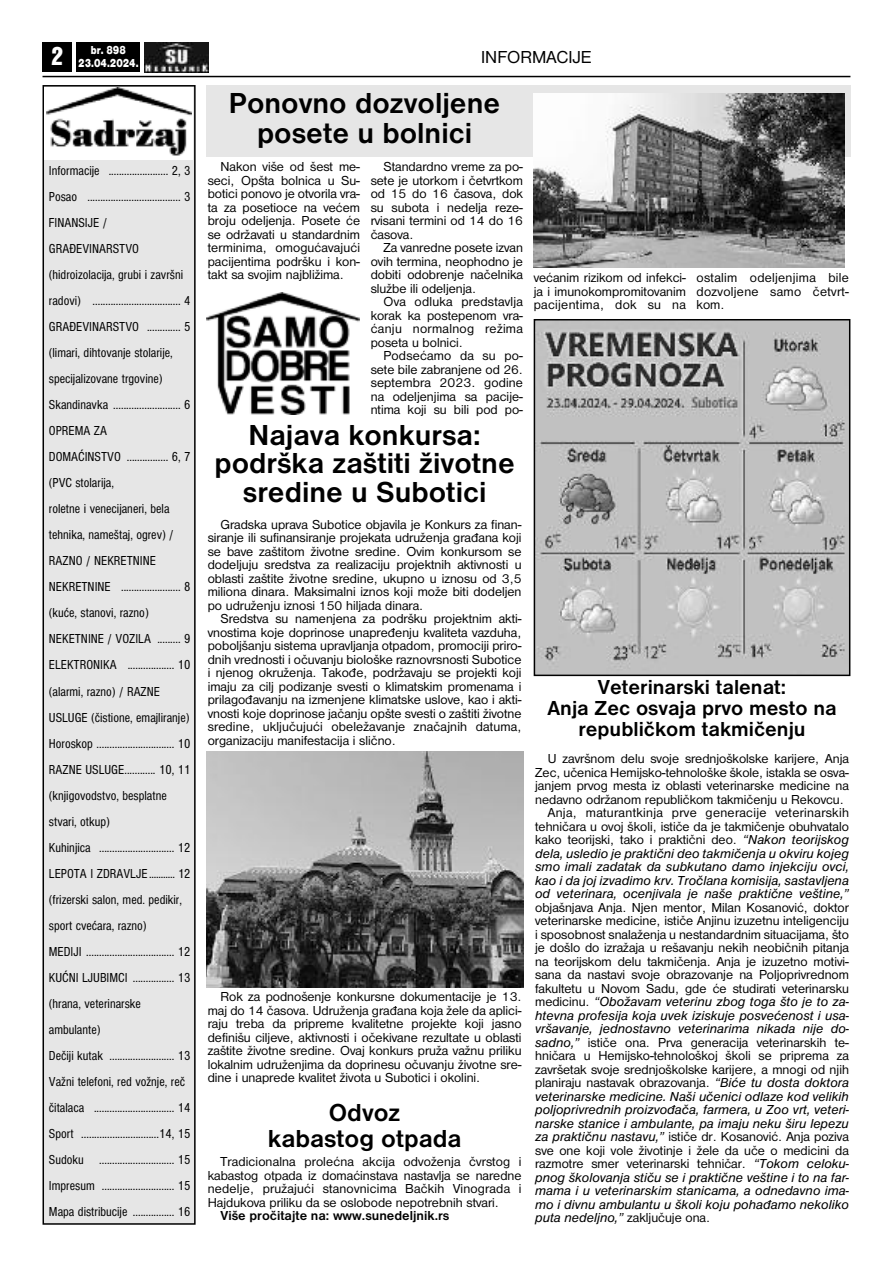
<style>
.page{position:relative;width:893px;height:1263px;background:#fff}
.page>*{position:absolute;margin:0;border:0;box-sizing:border-box;transform-origin:0 0}
.t1{font:700 30px/28.5px "Nimbus San DEE";color:#000;text-align:center}
.t2{font:27px "Nimbus San DEE Blac Cond";color:#fff}
.t3{font:700 25.5px/25.5px "Nimbus San DEE";color:#000;text-align:center}
.t4{font:700 21px/21px "Nimbus San DEE";color:#000;text-align:center}
.t5{font:18px "Nimbus San DEE";color:#000}
.t6{font:13.5px/13.5px "Nimbus San DEE";color:#000;text-align:justify}
.t7{font:condensed 13.5px/26px "Nimbus San DEE";color:#000}
.t8{font:italic 13.5px "Nimbus San DEE";color:#000}
.t9{font:13.5px "Nimbus San DEE";letter-spacing:.025em;color:#000}
.t10{font:700 13.5px "Nimbus San DEE";color:#000}
.t11{font:12px/13.5px "Nimbus San DEE Blac";color:#fff;text-align:center;scale:.8 1}
.s1{font-style:italic}
</style>
<div class="page">
<div style="left:43px;top:86px;width:152px;height:1138px;background:#e6e6e6"></div>
<div style="left:43px;top:85px;width:153px;height:1140px;border:2px solid #000"></div>
<hr style="left:43px;top:76px;width:807px;height:1px;background:#000">
<div style="left:43px;top:43px;width:29px;height:29px;background:#000"></div>
<div style="left:77px;top:43px;width:63px;height:29px;background:#000"></div>
<img style="left:145px;top:43px;width:63px;height:29px">
<img style="left:206px;top:293px;width:153px;height:122px">
<img style="left:537px;top:322px;width:310px;height:351px">
<div style="left:534px;top:319px;width:316px;height:357px;border:2px solid #000"></div>
<div style="left:45px;top:87px;width:148px;height:72px;background:#fff"></div>
<img style="left:46px;top:87px;width:145px;height:69px">
<div style="left:206px;top:85px;width:644px;height:71px;background:#e6e6e6"></div>
<img style="left:534px;top:94px;width:311px;height:173px">
<img style="left:206px;top:751px;width:317px;height:236px">
<h2 class="t2" style="left:52px;top:40px;width:13px">2</h2>
<p class="t11" style="left:78px;top:43px;width:77px">br. 898<br>23.04.2024.</p>
<h3 class="t5" style="left:481px;top:47px;width:112px">INFORMACIJE</h3>
<p class="t7" style="left:49px;top:158px;width:143px">Informacije ....................... 2, 3<br>Posao .................................... 3<br>FINANSIJE /<br>GRAĐEVINARSTVO (hidroizolacija, grubi i završni radovi) .................................. 4<br>GRAĐEVINARSTVO ............. 5 (limari, dihtovanje stolarije, specijalizovane trgovine)<br>Skandinavka .......................... 6<br>OPREMA ZA<br>DOMAĆINSTVO ................ 6, 7 (PVC stolarija,<br>roletne i venecijaneri, bela tehnika, nameštaj, ogrev) /<br>RAZNO / NEKRETNINE<br>NEKRETNINE ....................... 8 (kuće, stanovi, razno)<br>NEKETNINE / VOZILA ......... 9<br>ELEKTRONIKA .................. 10 (alarmi, razno) / RAZNE<br>USLUGE (čistione, emajliranje)<br>Horoskop .............................. 10<br>RAZNE USLUGE............ 10, 11 (knjigovodstvo, besplatne stvari, otkup)<br>Kuhinjica ............................. 12<br>LEPOTA I ZDRAVLJE ........... 12 (frizerski salon, med. pedikir, sport cvećara, razno)<br>MEDIJI .................................. 12<br>KUĆNI LJUBIMCI ................ 13 (hrana, veterinarske ambulante)<br>Dečiji kutak ......................... 13<br>Važni telefoni, red vožnje, reč čitalaca ............................... 14<br>Sport ..............................14, 15<br>Sudoku ............................. 15<br>Impresum ............................ 15<br>Mapa distribucije ................ 16</p>
<h1 class="t1" style="left:229px;top:88px;width:273px;line-height:30px">Ponovno dozvoljene posete u bolnici</h1>
<p class="t6" style="left:208px;top:160px;width:154px;text-indent:13px">Nakon više od šest me&shy;seci, Opšta bolnica u Su&shy;botici ponovo je otvorila vra&shy;ta za posetioce na većem broju odeljenja. Posete će se održavati u standardnim terminima, omogućavajući pacijentima podršku i kon&shy;takt sa svojim najbližima.</p>
<p class="t6" style="left:371px;top:160px;width:154px;text-indent:13px">Standardno vreme za po&shy;sete je utorkom i četvrtkom od 15 do 16 časova, dok su subota i nedelja reze&shy;rvisani termini od 14 do 16 časova.</p>
<p class="t6" style="left:371px;top:241px;width:154px;text-indent:13px">Za vanredne posete izvan ovih termina, neophodno je dobiti odobrenje načelnika službe ili odeljenja.</p>
<p class="t6" style="left:371px;top:295px;width:154px;text-indent:13px">Ova odluka predstavlja korak ka postepenom vra&shy;ćanju normalnog režima poseta u bolnici.</p>
<p class="t6" style="left:371px;top:349px;width:154px;text-indent:13px">Podsećamo da su po&shy;sete bile zabranjene od 26. septembra 2023. godine na odeljenjima sa pacije&shy;ntima koji su bili pod po-</p>
<h1 class="t1" style="left:214px;top:420px;width:302px">Najava konkursa: podrška zaštiti životne sredine u Subotici</h1>
<p class="t6" style="left:208px;top:517px;width:315px;text-indent:13px">Gradska uprava Subotice objavila je Konkurs za finan&shy;siranje ili sufinansiranje projekata udruženja građana koji se bave zaštitom životne sredine. Ovim konkursom se dodeljuju sredstva za realizaciju projektnih aktivnosti u oblasti zaštite životne sredine, ukupno u iznosu od 3,5 miliona dinara. Maksimalni iznos koji može biti dodeljen po udruženju iznosi 150 hiljada dinara.</p>
<p class="t6" style="left:208px;top:612px;width:315px;text-indent:13px">Sredstva su namenjena za podršku projektnim akti&shy;vnostima koje doprinose unapređenju kvaliteta vazduha, poboljšanju sistema upravljanja otpadom, promociji priro&shy;dnih vrednosti i očuvanju biološke raznovrsnosti Subotice i njenog okruženja. Takođe, podržavaju se projekti koji imaju za cilj podizanje svesti o klimatskim promenama i prilagođavanju na izmenjene klimatske uslove, kao i akti&shy;vnosti koje doprinose jačanju opšte svesti o zaštiti životne sredine, uključujući obeležavanje značajnih datuma, organizaciju manifestacija i slično.</p>
<p class="t6" style="left:208px;top:990px;width:315px;text-indent:13px">Rok za podnošenje konkursne dokumentacije je 13. maj do 14 časova. Udruženja građana koja žele da aplici&shy;raju treba da pripreme kvalitetne projekte koji jasno definišu ciljeve, aktivnosti i očekivane rezultate u oblasti zaštite životne sredine. Ovaj konkurs pruža važnu priliku lokalnim udruženjima da doprinesu očuvanju životne sre&shy;dine i unaprede kvalitet života u Subotici i okolini.</p>
<h3 class="t3" style="left:268px;top:1100px;width:195px">Odvoz<br>kabastog otpada</h3>
<p class="t6" style="left:208px;top:1155px;width:315px;text-indent:13px">Tradicionalna prolećna akcija odvoženja čvrstog i kabastog otpada iz domaćinstava nastavlja se naredne nedelje, pružajući stanovnicima Bačkih Vinograda i Hajdukova priliku da se oslobode nepotrebnih stvari.</p>
<p class="t10" style="left:220px;top:1208px;width:230px">Više pročitajte na: www.sunedeljnik.rs</p>
<p class="t6" style="left:534px;top:271px;width:154px">većanim rizikom od infekci&shy;ja i imunokompromitovanim pacijentima, dok su na</p>
<p class="t6" style="left:697px;top:271px;width:154px">ostalim odeljenjima bile dozvoljene samo četvrt&shy;kom.</p>
<h3 class="t4" style="left:547px;top:676px;width:291px">Veterinarski talenat:<br>Anja Zec osvaja prvo mesto na republičkom takmičenju</h3>
<p class="t6" style="left:548px;top:752px;width:303px">U završnom delu svoje srednjoškolske karijere, Anja</p>
<p class="t6" style="left:535px;top:765px;width:315px">Zec, učenica Hemijsko-tehnološke škole, istakla se osva-</p>
<p class="t6" style="left:535px;top:779px;width:315px">janjem prvog mesta iz oblasti veterinarske medicine na</p>
<p class="t6" style="left:535px;top:792px;width:310px">nedavno održanom republičkom takmičenju u Rekovcu.</p>
<p class="t9" style="left:548px;top:805px;width:303px">Anja, maturantkinja prve generacije veterinarskih</p>
<p class="t6" style="left:535px;top:819px;width:315px">tehničara u ovoj školi, ističe da je takmičenje obuhvatalo</p>
<p class="t6" style="left:535px;top:833px;width:315px">kako teorijski, tako i praktični deo. <span class="s1">“Nakon teorijskog</span></p>
<p class="t8" style="left:535px;top:845px;width:315px">dela, usledio je praktični deo takmičenja u okviru kojeg</p>
<p class="t8" style="left:535px;top:859px;width:315px">smo imali zadatak da subkutano damo injekciju ovci,</p>
<p class="t8" style="left:535px;top:872px;width:315px">kao i da joj izvadimo krv. Tročlana komisija, sastavljena</p>
<p class="t8" style="left:535px;top:886px;width:315px">od veterinara, ocenjivala je naše praktične veštine,”</p>
<p class="t6" style="left:535px;top:900px;width:315px">objašnjava Anja. Njen mentor, Milan Kosanović, doktor veterinarske medicine, ističe Anjinu izuzetnu inteligenciju i sposobnost snalaženja u nestandardnim situacijama, što je došlo do izražaja u rešavanju nekih neobičnih pitanja na teorijskom delu takmičenja. Anja je izuzetno motivi&shy;sana da nastavi svoje obrazovanje na Poljoprivrednom fakultetu u Novom Sadu, gde će studirati veterinarsku medicinu. <span class="s1">“Obožavam veterinu zbog toga što je to za&shy;htevna profesija koja uvek iziskuje posvećenost i usa&shy;vršavanje, jednostavno veterinarima nikada nije do&shy;sadno,”</span> ističe ona. Prva generacija veterinarskih te&shy;hničara u Hemijsko-tehnološkoj školi se priprema za završetak svoje srednjoškolske karijere, a mnogi od njih planiraju nastavak obrazovanja. <span class="s1">“Biće tu dosta doktora veterinarske medicine. Naši učenici odlaze kod velikih poljoprivrednih proizvođača, farmera, u Zoo vrt, veteri&shy;narske stanice i ambulante, pa imaju neku širu lepezu za praktičnu nastavu,”</span> ističe dr. Kosanović. Anja poziva sve one koji vole životinje i žele da uče o medicini da razmotre smer veterinarski tehničar. <span class="s1">“Tokom celoku&shy;pnog školovanja stiču se i praktične veštine i to na far&shy;mama i u veterinarskim stanicama, a odnedavno ima&shy;mo i divnu ambulantu u školi koju pohađamo nekoliko puta nedeljno,”</span> zaključuje ona.</p>
</div>
